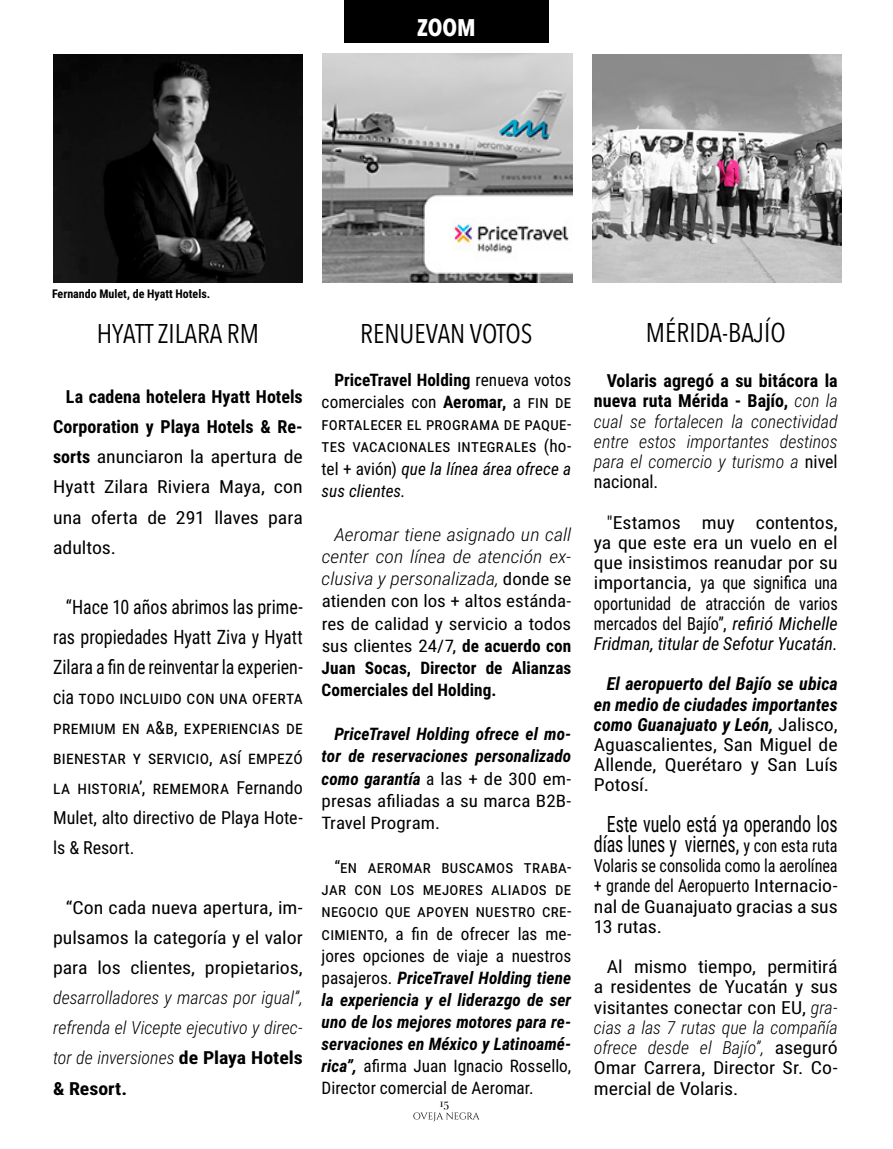
<style>
.page{position:relative;width:893px;height:1149px;background:#fff}
.page>*{position:absolute;margin:0;border:0;box-sizing:border-box;transform-origin:0 0}
.t1{font:27px "Avenir Next Condensed";color:#000}
.t2{font:700 24px "Avenir Next Condensed";color:#fff}
.t3{font:22.5px/20.2px "Roboto Condensed";letter-spacing:-.005em;color:#000;text-align:center;scale:.8 1}
.t4{font:19.8px/30px "Roboto Condensed";color:#000;text-align:justify;scale:.91 1}
.t5{font:18px/30px "Roboto Condensed";color:#000;text-align:justify;scale:1.1 1}
.t6{font:18px/20.2px "Roboto Condensed";color:#000;text-align:justify}
.t7{font:italic 300 18px/20.2px "Roboto Condensed";color:#000;text-align:justify}
.t8{font:italic 700 18px/20.2px "Roboto Condensed";color:#000;text-align:justify}
.t9{font:18px/20.2px "Roboto Condensed";color:#000;text-align:justify;scale:.9 1}
.t10{font:italic 300 18px/22px "Roboto Condensed";color:#000;text-align:justify;scale:1.1 1}
.t11{font:17.25px/22px "Roboto Condensed";color:#000;text-align:justify}
.t12{font:17.25px/22px "Roboto Condensed";color:#000;text-align:justify;scale:1.1 1}
.t13{font:italic 700 17.25px/22px "Roboto Condensed";color:#000;text-align:justify}
.t14{font:700 12px "Roboto Condensed";color:#000}
.t15{font:12px "Bodoni Svty Two SCITCTT";color:#000}
.s1{font-weight:700}
.s2{font-size:19.8px}
.s3{font-weight:700;font-style:normal}
.s4{font-style:italic}
.s5{font-weight:400;font-style:normal;font-size:17.25px}
.s6{font-weight:400;font-style:normal}
.s7{font-weight:700;font-style:italic}
.s8{font-size:18px}
.s9{font-weight:300;font-style:italic}
</style>
<div class="page">
<svg style="left:413px;top:1112px;width:67px;height:8px"></svg>
<div style="left:344px;top:0;width:205px;height:43px;background:#000"></div>
<img style="left:323px;top:53px;width:249px;height:229px">
<img style="left:592px;top:54px;width:250px;height:228px">
<img style="left:53px;top:54px;width:249px;height:228px">
<h2 class="t2" style="left:417px;top:13px;width:60px">ZOOM</h2>
<p class="t14" style="left:52px;top:285px;width:160px">Fernando Mulet, de Hyatt Hotels.</p>
<h1 class="t1" style="left:97px;top:310px;width:164px">HYATT ZILARA RM</h1>
<p class="t5" style="left:53px;top:381px;width:228px;text-indent:13px"><span class="s1">La cadena hotelera Hyatt Hotels Corporation y Playa Hotels &amp; Re&shy;sorts</span> anunciaron la apertura de Hyatt Zilara Riviera Maya, con una oferta de 291 llaves para adultos.</p>
<p class="t4" style="left:53px;top:590px;width:276px;text-indent:13px">“Hace 10 años abrimos las prime&shy;ras propiedades Hyatt Ziva y Hyatt Zilara a fin de reinventar la experien-</p>
<p class="t6" style="left:53px;top:681px;width:251px;line-height:30px"><span class="s2">cia</span> Todo Incluido con una oferta premium en A&amp;B, experiencias de bienestar y servicio, así empezó la historia’, rememora Fernando Mulet, alto directivo de Playa Hote&shy;ls &amp; Resort.</p>
<p class="t5" style="left:53px;top:891px;width:228px;text-indent:13px">“Con cada nueva apertura, im&shy;pulsamos la categoría y el valor para los clientes, propietarios,</p>
<p class="t7" style="left:53px;top:981px;width:251px;line-height:30px">desarrolladores y marcas por igual”, refrenda el Vicepte ejecutivo y direc&shy;tor de inversiones <span class="s3">de Playa Hotels &amp; Resort.</span></p>
<h1 class="t1" style="left:360px;top:310px;width:174px">RENUEVAN VOTOS</h1>
<p class="t11" style="left:322px;top:368px;width:251px;text-indent:13px"><span class="s1">PriceTravel Holding</span> renueva votos comerciales con <span class="s1">Aeromar,</span> a fin de fortalecer el programa de paque&shy;tes vacacionales integrales (ho&shy;tel + avión) <span class="s4">que la línea área ofrece a sus clientes.</span></p>
<p class="t10" style="left:322px;top:522px;width:228px;text-indent:13px">Aeromar tiene asignado un call center con línea de atención ex&shy;clusiva y personalizada, <span class="s5">donde se</span></p>
<p class="t12" style="left:322px;top:589px;width:228px">atienden con los + altos estánda&shy;res de calidad y servicio a todos sus clientes 24/7, <span class="s1">de acuerdo con Juan Socas, Director de Alianzas Comerciales del Holding.</span></p>
<p class="t13" style="left:322px;top:722px;width:251px;text-indent:13px">PriceTravel Holding ofrece el mo&shy;tor de reservaciones personalizado como garantía <span class="s6">a las + de 300 em&shy;presas afiliadas a su marca B2B-Travel Program.</span></p>
<p class="t11" style="left:322px;top:855px;width:251px;text-indent:13px">“En Aeromar buscamos traba&shy;jar con los mejores aliados de negocio que apoyen nuestro cre&shy;cimiento, a fin de ofrecer las me&shy;jores opciones de viaje a nuestros pasajeros. <span class="s7">PriceTravel Holding tiene la experiencia y el liderazgo de ser uno de los mejores motores para re&shy;servaciones en México y Latinoamé&shy;rica”,</span> afirma Juan Ignacio Rossello, Director comercial de Aeromar.</p>
<p class="t15" style="left:440px;top:1094px;width:11px">15</p>
<h1 class="t1" style="left:646px;top:309px;width:141px">MÉRIDA-BAJÍO</h1>
<p class="t7" style="left:594px;top:370px;width:245px;text-indent:13px"><span class="s3">Volaris agregó a su bitácora la nueva ruta Mérida - Bajío,</span> con la cual se fortalecen la conectividad entre estos importantes destinos para el comercio y turismo a <span class="s6">nivel nacional.</span></p>
<p class="t6" style="left:594px;top:511px;width:245px;text-indent:13px">"Estamos muy contentos, ya que este era un vuelo en el que insistimos reanudar por su importancia, ya que significa una oportunidad de atracción de varios mercados del Bajío”, <span class="s4">refirió Michelle Fridman, titular de Sefotur Yucatán.</span></p>
<p class="t8" style="left:594px;top:673px;width:245px;text-indent:13px">El aeropuerto del Bajío se ubica en medio de ciudades importantes como Guanajuato y León, <span class="s6">Jalisco, Aguascalientes, San Miguel de Allende, Querétaro y San Luís Potosí.</span></p>
<h3 class="t3" style="left:594px;top:812px;width:306px">Este vuelo está ya operando los días lunes y viernes, <span class="s8">y con esta ruta</span></h3>
<p class="t9" style="left:594px;top:854px;width:272px">Volaris se consolida como la aerolínea + grande del Aeropuerto Internacio&shy;nal de Guanajuato gracias a sus 13 rutas.</p>
<p class="t5" style="left:594px;top:955px;width:223px;line-height:20.2px;text-indent:13px">Al mismo tiempo, permitirá a residentes de Yucatán y sus visitantes conectar con EU, <span class="s9">gra&shy;cias a las 7 rutas que la compañía ofrece desde el Bajío”,</span> aseguró Omar Carrera, Director Sr. Co&shy;mercial de Volaris.</p>
</div>
